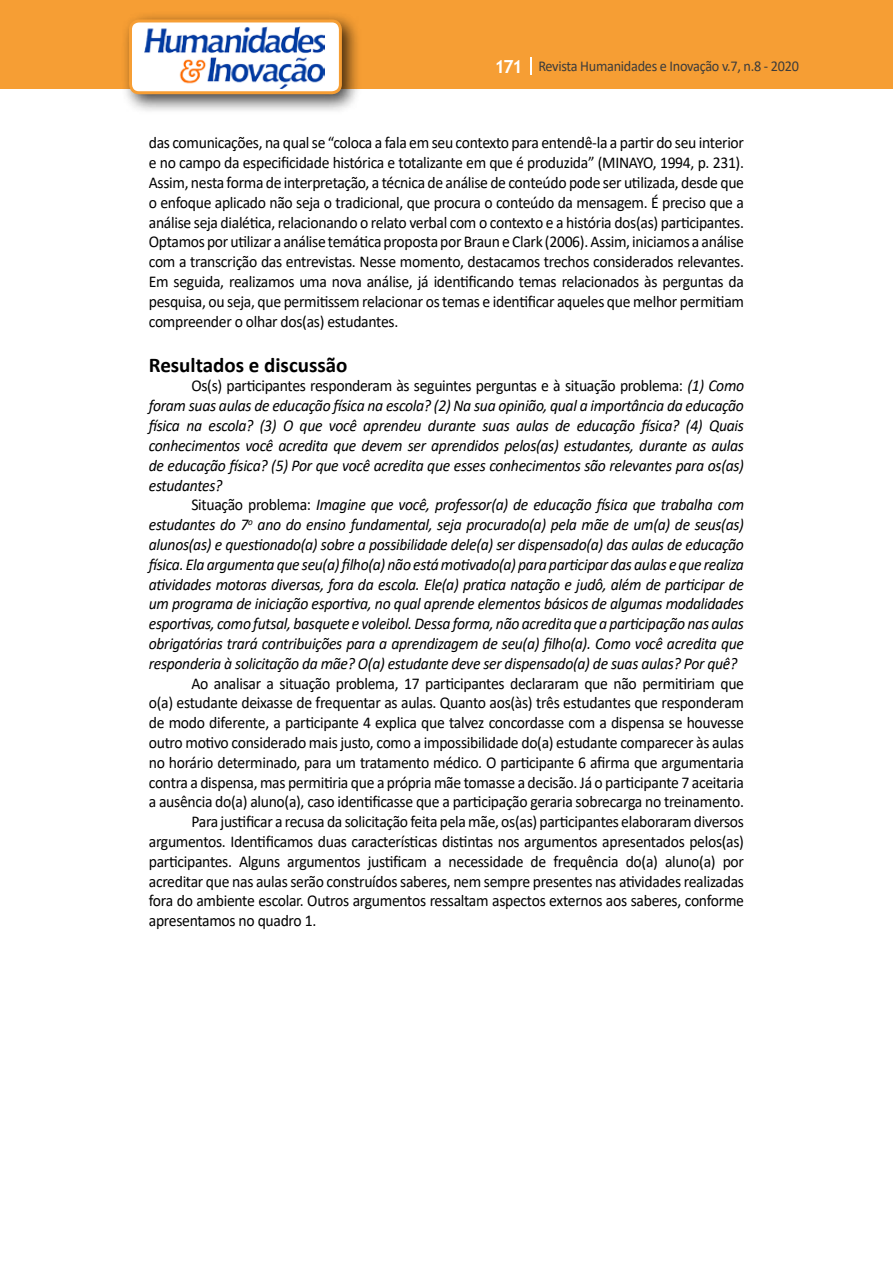
<style>
.page{position:relative;width:893px;height:1263px;background:#fff}
.page>*{position:absolute;margin:0;border:0;box-sizing:border-box;transform-origin:0 0}
.t1{font:700 21px "Calibri";color:#000}
.t2{font:16.5px/19.8px "Calibri";letter-spacing:-.02em;color:#000;text-align:justify;scale:.95 1}
.t3{font:italic 16.5px/19.8px "Calibri";letter-spacing:-.02em;color:#000;text-align:justify;scale:.95 1}
.t4{font:15px "Calibri";letter-spacing:-.02em;color:#3c3c3b;scale:.95 1}
.s1{font-family:"Trebuchet MS";font-weight:700;font-size:18px;color:#fff}
.s2{font-style:normal}
</style>
<div class="page">
<div style="left:0;top:0;width:893px;height:88px;background:#f69e34"></div>
<svg style="left:530px;top:57px;width:2px;height:18px"></svg>
<div style="left:121px;top:11px;width:241px;height:103px;background:#000;opacity:.75"></div>
<div style="left:130px;top:21px;width:210px;height:72px;background:#fff;border-radius:9px"></div>
<img style="left:144px;top:27px;width:181px;height:62px">
<div style="left:129px;top:19px;width:213px;height:75px;border:3px solid #f69e34;border-radius:9px"></div>
<p class="t4" style="left:495px;top:56px;width:322px"><span class="s1">171</span> Revista Humanidades e Inovação v.7, n.8 - 2020</p>
<p class="t2" style="left:149px;top:133px;width:628px">das comunicações, na qual se “coloca a fala em seu contexto para entendê-la a partir do seu interior e no campo da especificidade histórica e totalizante em que é produzida” (MINAYO, 1994, p. 231).<br>Assim, nesta forma de interpretação, a técnica de análise de conteúdo pode ser utilizada, desde que o enfoque aplicado não seja o tradicional, que procura o conteúdo da mensagem. É preciso que a análise seja dialética, relacionando o relato verbal com o contexto e a história dos(as) participantes.<br>Optamos por utilizar a análise temática proposta por Braun e Clark (2006). Assim, iniciamos a análise com a transcrição das entrevistas. Nesse momento, destacamos trechos considerados relevantes.<br>Em seguida, realizamos uma nova análise, já identificando temas relacionados às perguntas da pesquisa, ou seja, que permitissem relacionar os temas e identificar aqueles que melhor permitiam compreender o olhar dos(as) estudantes.</p>
<p class="t1" style="left:149px;top:350px;width:200px">Resultados e discussão</p>
<p class="t3" style="left:149px;top:375px;width:628px;text-indent:43px"><span class="s2">Os(s) participantes responderam às seguintes perguntas e à situação problema:</span> (1) Como foram suas aulas de educação física na escola? (2) Na sua opinião, qual a importância da educação física na escola? (3) O que você aprendeu durante suas aulas de educação física? (4) Quais conhecimentos você acredita que devem ser aprendidos pelos(as) estudantes, durante as aulas de educação física? (5) Por que você acredita que esses conhecimentos são relevantes para os(as) estudantes?</p>
<p class="t3" style="left:149px;top:494px;width:628px;text-indent:43px"><span class="s2">Situação problema:</span> Imagine que você, professor(a) de educação física que trabalha com estudantes do 7<sup>o</sup> ano do ensino fundamental, seja procurado(a) pela mãe de um(a) de seus(as) alunos(as) e questionado(a) sobre a possibilidade dele(a) ser dispensado(a) das aulas de educação física. Ela argumenta que seu(a) filho(a) não está motivado(a) para participar das aulas e que realiza atividades motoras diversas, fora da escola. Ele(a) pratica natação e judô, além de participar de um programa de iniciação esportiva, no qual aprende elementos básicos de algumas modalidades esportivas, como futsal, basquete e voleibol. Dessa forma, não acredita que a participação nas aulas obrigatórias trará contribuições para a aprendizagem de seu(a) filho(a). Como você acredita que responderia à solicitação da mãe? O(a) estudante deve ser dispensado(a) de suas aulas? Por quê?</p>
<p class="t2" style="left:191px;top:673px;width:583px">Ao analisar a situação problema, 17 participantes declararam que não permitiriam que</p>
<p class="t2" style="left:149px;top:692px;width:628px">o(a) estudante deixasse de frequentar as aulas. Quanto aos(às) três estudantes que responderam</p>
<p class="t2" style="left:149px;top:712px;width:628px">de modo diferente, a participante 4 explica que talvez concordasse com a dispensa se houvesse</p>
<p class="t2" style="left:149px;top:732px;width:628px">outro motivo considerado mais justo, como a impossibilidade do(a) estudante comparecer às aulas</p>
<p class="t2" style="left:149px;top:752px;width:628px">no horário determinado, para um tratamento médico. O participante 6 afirma que argumentaria</p>
<p class="t2" style="left:149px;top:772px;width:628px">contra a dispensa, mas permitiria que a própria mãe tomasse a decisão. Já o participante 7 aceitaria</p>
<p class="t2" style="left:149px;top:791px;width:628px">a ausência do(a) aluno(a), caso identificasse que a participação geraria sobrecarga no treinamento.</p>
<p class="t2" style="left:191px;top:811px;width:583px">Para justificar a recusa da solicitação feita pela mãe, os(as) participantes elaboraram diversos</p>
<p class="t2" style="left:149px;top:831px;width:628px">argumentos. Identificamos duas características distintas nos argumentos apresentados pelos(as)</p>
<p class="t2" style="left:149px;top:851px;width:628px">participantes. Alguns argumentos justificam a necessidade de frequência do(a) aluno(a) por</p>
<p class="t2" style="left:149px;top:871px;width:628px">acreditar que nas aulas serão construídos saberes, nem sempre presentes nas atividades realizadas</p>
<p class="t2" style="left:149px;top:890px;width:628px">fora do ambiente escolar. Outros argumentos ressaltam aspectos externos aos saberes, conforme</p>
<p class="t2" style="left:149px;top:910px;width:178px">apresentamos no quadro 1.</p>
</div>
